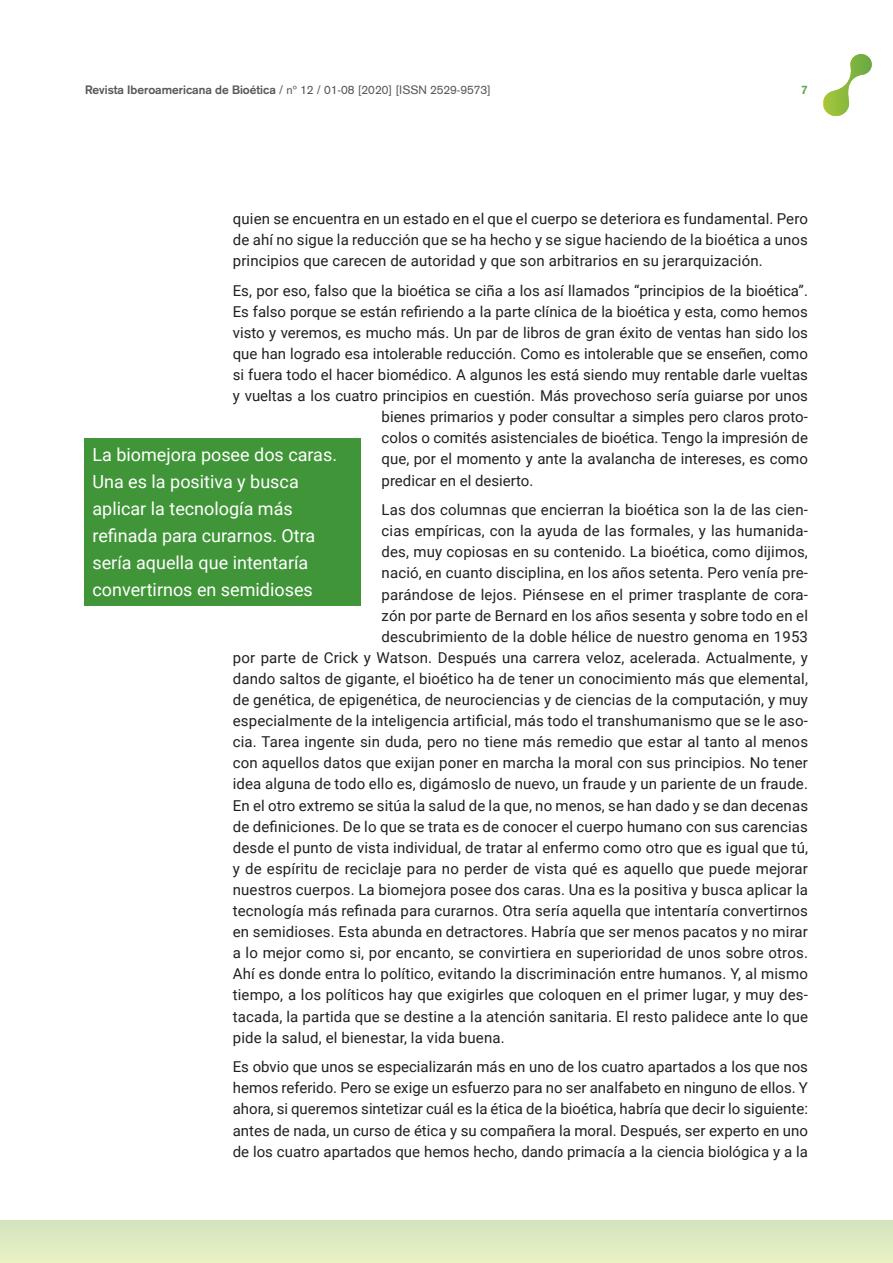
<style>
.page{position:relative;width:893px;height:1263px;background:#fff}
.page>*{position:absolute;margin:0;border:0;box-sizing:border-box;transform-origin:0 0}
.Texto_entresacado{font:18px/27px "Roboto";color:#fff}
.t1{font:15px/21.1px "Roboto";letter-spacing:.01em;color:#231f20;text-align:justify}
.t2{font:12px "Akzidenz Grotesk";color:#57585a}
.t3{font:700 12px "Akzidenz Grotesk";color:#66a554}
.s1{font-weight:700}
</style>
<div class="page">
<div style="left:0;top:1220px;width:893px;height:43px;background:#deeac2"></div>
<svg style="left:823px;top:54px;width:49px;height:62px"></svg>
<div style="left:84px;top:438px;width:276px;height:167px;background:#3f9537"></div>
<p class="t2" style="left:85px;top:83px;width:407px"><span class="s1">Revista Iberoamericana de Bioética</span> / nº 12 / 01-08 [2020] [ISSN 2529-9573]</p>
<p class="t3" style="left:801px;top:83px;width:8px">7</p>
<p class="t1" style="left:233px;top:207px;width:577px">quien se encuentra en un estado en el que el cuerpo se deteriora es fundamental. Pero de ahí no sigue la reducción que se ha hecho y se sigue haciendo de la bioética a unos principios que carecen de autoridad y que son arbitrarios en su jerarquización.</p>
<p class="t1" style="left:233px;top:279px;width:577px">Es, por eso, falso que la bioética se ciña a los así llamados “principios de la bioética”.</p>
<p class="t1" style="left:233px;top:300px;width:577px">Es falso porque se están refiriendo a la parte clínica de la bioética y esta, como hemos</p>
<p class="t1" style="left:233px;top:321px;width:577px">visto y veremos, es mucho más. Un par de libros de gran éxito de ventas han sido los</p>
<p class="t1" style="left:233px;top:342px;width:577px">que han logrado esa intolerable reducción. Como es intolerable que se enseñen, como</p>
<p class="t1" style="left:233px;top:364px;width:577px">si fuera todo el hacer biomédico. A algunos les está siendo muy rentable darle vueltas</p>
<p class="t1" style="left:233px;top:385px;width:577px">y vueltas a los cuatro principios en cuestión. Más provechoso sería guiarse por unos</p>
<p class="t1" style="left:382px;top:406px;width:428px">bienes primarios y poder consultar a simples pero claros proto-</p>
<p class="t1" style="left:382px;top:427px;width:428px">colos o comités asistenciales de bioética. Tengo la impresión de</p>
<p class="t1" style="left:382px;top:448px;width:428px">que, por el momento y ante la avalancha de intereses, es como</p>
<p class="t1" style="left:382px;top:469px;width:153px">predicar en el desierto.</p>
<p class="t1" style="left:382px;top:499px;width:428px">Las dos columnas que encierran la bioética son la de las cien-</p>
<p class="t1" style="left:382px;top:520px;width:428px">cias empíricas, con la ayuda de las formales, y las humanida-</p>
<p class="t1" style="left:382px;top:541px;width:428px">des, muy copiosas en su contenido. La bioética, como dijimos,</p>
<p class="t1" style="left:382px;top:562px;width:428px">nació, en cuanto disciplina, en los años setenta. Pero venía pre-</p>
<p class="t1" style="left:382px;top:583px;width:428px">parándose de lejos. Piénsese en el primer trasplante de cora-</p>
<p class="t1" style="left:382px;top:604px;width:428px">zón por parte de Bernard en los años sesenta y sobre todo en el</p>
<p class="t1" style="left:382px;top:625px;width:428px">descubrimiento de la doble hélice de nuestro genoma en 1953</p>
<p class="t1" style="left:233px;top:646px;width:577px">por parte de Crick y Watson. Después una carrera veloz, acelerada. Actualmente, y</p>
<p class="t1" style="left:233px;top:667px;width:577px">dando saltos de gigante, el bioético ha de tener un conocimiento más que elemental,</p>
<p class="t1" style="left:233px;top:689px;width:577px">de genética, de epigenética, de neurociencias y de ciencias de la computación, y muy</p>
<p class="t1" style="left:233px;top:710px;width:577px">especialmente de la inteligencia artificial, más todo el transhumanismo que se le aso-</p>
<p class="t1" style="left:233px;top:731px;width:577px">cia. Tarea ingente sin duda, pero no tiene más remedio que estar al tanto al menos</p>
<p class="t1" style="left:233px;top:752px;width:577px">con aquellos datos que exijan poner en marcha la moral con sus principios. No tener</p>
<p class="t1" style="left:233px;top:773px;width:577px">idea alguna de todo ello es, digámoslo de nuevo, un fraude y un pariente de un fraude.</p>
<p class="t1" style="left:233px;top:794px;width:577px">En el otro extremo se sitúa la salud de la que, no menos, se han dado y se dan decenas</p>
<p class="t1" style="left:233px;top:815px;width:577px">de definiciones. De lo que se trata es de conocer el cuerpo humano con sus carencias</p>
<p class="t1" style="left:233px;top:836px;width:577px">desde el punto de vista individual, de tratar al enfermo como otro que es igual que tú,</p>
<p class="t1" style="left:233px;top:857px;width:577px">y de espíritu de reciclaje para no perder de vista qué es aquello que puede mejorar</p>
<p class="t1" style="left:233px;top:878px;width:577px">nuestros cuerpos. La biomejora posee dos caras. Una es la positiva y busca aplicar la</p>
<p class="t1" style="left:233px;top:900px;width:577px">tecnología más refinada para curarnos. Otra sería aquella que intentaría convertirnos</p>
<p class="t1" style="left:233px;top:921px;width:577px">en semidioses. Esta abunda en detractores. Habría que ser menos pacatos y no mirar</p>
<p class="t1" style="left:233px;top:942px;width:577px">a lo mejor como si, por encanto, se convirtiera en superioridad de unos sobre otros.</p>
<p class="t1" style="left:233px;top:963px;width:577px">Ahí es donde entra lo político, evitando la discriminación entre humanos. Y, al mismo</p>
<p class="t1" style="left:233px;top:984px;width:577px">tiempo, a los políticos hay que exigirles que coloquen en el primer lugar, y muy des-</p>
<p class="t1" style="left:233px;top:1005px;width:577px">tacada, la partida que se destine a la atención sanitaria. El resto palidece ante lo que</p>
<p class="t1" style="left:233px;top:1026px;width:273px">pide la salud, el bienestar, la vida buena.</p>
<p class="t1" style="left:233px;top:1056px;width:577px">Es obvio que unos se especializarán más en uno de los cuatro apartados a los que nos hemos referido. Pero se exige un esfuerzo para no ser analfabeto en ninguno de ellos. Y ahora, si queremos sintetizar cuál es la ética de la bioética, habría que decir lo siguiente: antes de nada, un curso de ética y su compañera la moral. Después, ser experto en uno de los cuatro apartados que hemos hecho, dando primacía a la ciencia biológica y a la</p>
<p class="Texto_entresacado" style="left:92px;top:440px;width:246px">La biomejora posee dos caras.<br>Una es la positiva y busca aplicar la tecnología más refinada para curarnos. Otra sería aquella que intentaría convertirnos en semidioses</p>
</div>
